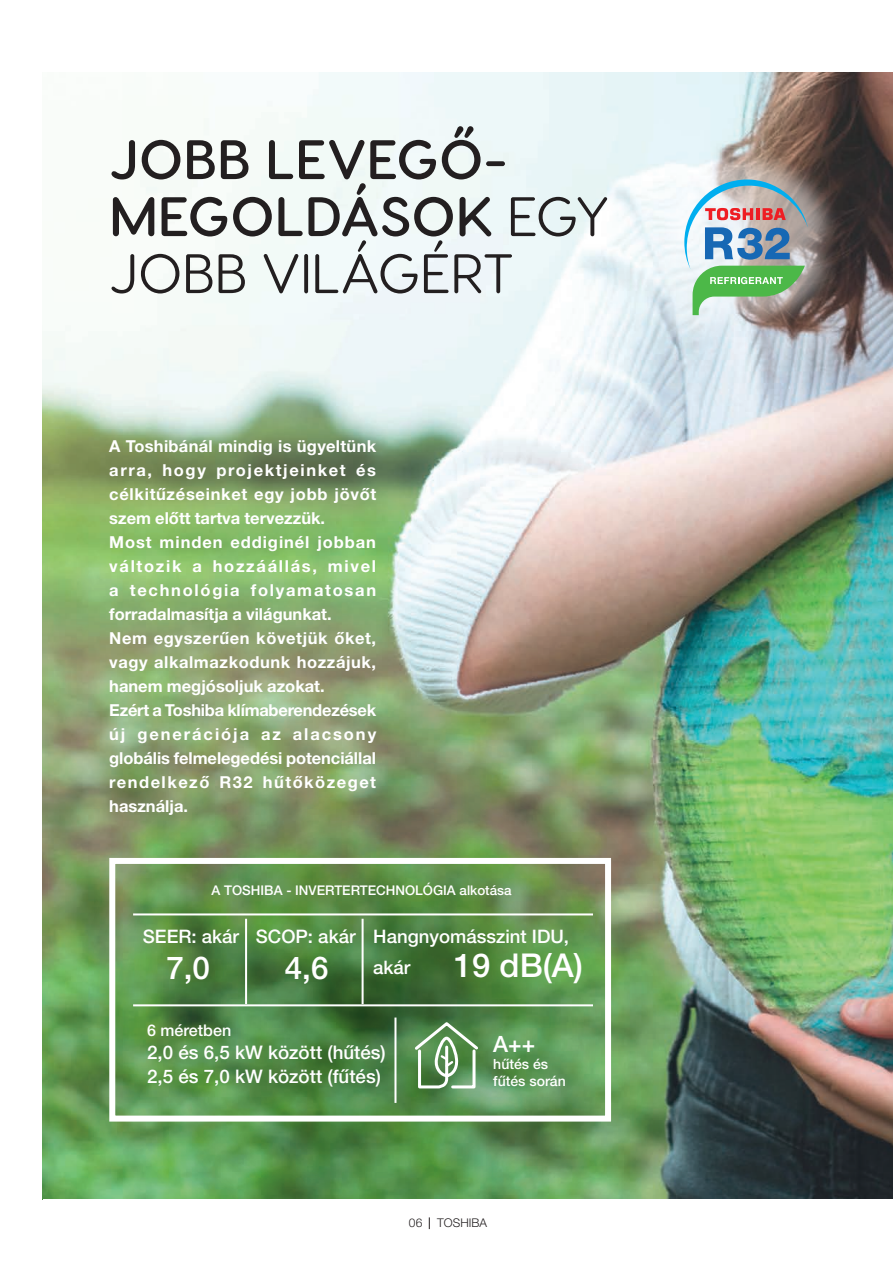
<style>
.page{position:relative;width:893px;height:1263px;background:#fff}
.page>*{position:absolute;margin:0;border:0;box-sizing:border-box;transform-origin:0 0}
.t1{font:600 55.5px/57px "Visby Round CF";letter-spacing:.01em;color:#231f20}
.t2{font:500 32.85px "Helvetica Neue LT Pro";color:#fff}
.t3{font:500 31.5px "Helvetica Neue LT Pro";color:#fff}
.t4{font:500 22.5px "Helvetica Neue LT Pro";color:#fff}
.t5{font:500 18.75px/24.9px "Helvetica Neue LT Pro";color:#fff}
.t6{font:500 18.6px/30.6px "Helvetica Neue LT Pro";color:#fff}
.t7{font:700 16.5px/24px "Helvetica Neue LT Pro";letter-spacing:.035em;color:#fff}
.t8{font:500 16.05px "Helvetica Neue LT Pro";color:#fff}
.t9{font:500 14.1px/17.1px "Helvetica Neue LT Pro";color:#fff}
.t10{font:500 13.35px "Helvetica Neue LT Pro";color:#fff}
.t11{font:300 12px "Helvetica Neue LT Pro";color:#231f20}
.s1{font-weight:400}
</style>
<div class="page">
<img style="left:43px;top:73px;width:850px;height:1126px">
<img style="left:69px;top:720px;width:614px;height:479px">
<div style="left:109px;top:858px;width:502px;height:263px;border:6px solid #fff"></div>
<div style="left:649px;top:145px;width:193px;height:205px;background:#fff;opacity:.5"></div>
<svg style="left:684px;top:179px;width:124px;height:136px"></svg>
<hr style="left:133px;top:913px;width:460px;height:2px;background:#fff">
<hr style="left:133px;top:1004px;width:460px;height:2px;background:#fff">
<hr style="left:245px;top:919px;width:2px;height:85px;background:#fff">
<hr style="left:362px;top:919px;width:2px;height:85px;background:#fff">
<hr style="left:394px;top:1017px;width:2px;height:86px;background:#fff">
<svg style="left:429px;top:1217px;width:1px;height:12px"></svg>
<svg style="left:412px;top:1020px;width:69px;height:70px"></svg>
<h1 class="t1" style="left:110px;top:131px;width:501px">JOBB LEVEGŐ-<br>MEGOLDÁSOK <span class="s1">EGY<br>JOBB VILÁGÉRT</span></h1>
<p class="t7" style="left:109px;top:433px;width:269px">A Toshibánál mindig is ügyeltünk arra, hogy projektjeinket és célkitűzéseinket egy jobb jövőt szem előtt tartva tervezzük.<br>Most minden eddiginél jobban változik a hozzáállás, mivel a technológia folyamatosan forradalmasítja a világunkat.<br>Nem egyszerűen követjük őket, vagy alkalmazkodunk hozzájuk, hanem megjósoljuk azokat.<br>Ezért a Toshiba klímaberendezések új generációja az alacsony globális felmelegedési potenciállal rendelkező R32 hűtőközeget használja.</p>
<p class="t10" style="left:212px;top:882px;width:301px">A TOSHIBA - INVERTERTECHNOLÓGIA alkotása</p>
<p class="t6" style="left:143px;top:921px;width:98px">SEER: akár</p>
<h3 class="t3" style="left:166px;top:949px;width:45px">7,0</h3>
<p class="t6" style="left:373px;top:921px;width:197px;text-indent:-117px">SCOP: akár Hangnyomásszint IDU, akár</p>
<h3 class="t3" style="left:285px;top:949px;width:45px">4,6</h3>
<h2 class="t2" style="left:454px;top:946px;width:131px">19 dB(A)</h2>
<p class="t8" style="left:147px;top:1020px;width:86px">6 méretben</p>
<p class="t5" style="left:147px;top:1039px;width:240px">2,0 és 6,5 kW között (hűtés)<br>2,5 és 7,0 kW között (fűtés)</p>
<h3 class="t4" style="left:493px;top:1031px;width:44px">A++</h3>
<p class="t9" style="left:493px;top:1055px;width:74px">hűtés és fűtés során</p>
<p class="t11" style="left:409px;top:1215px;width:80px">06 TOSHIBA</p>
</div>
